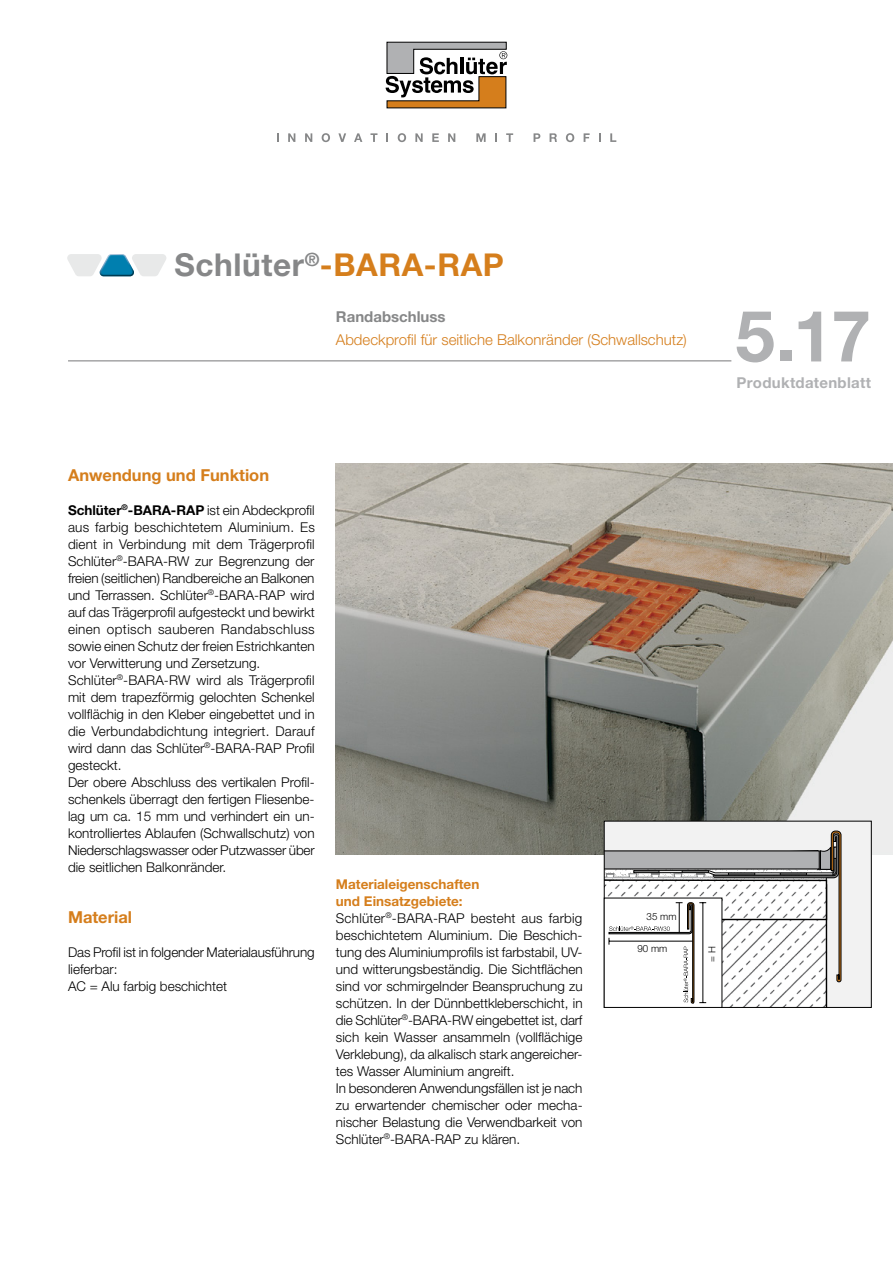
<style>
.page{position:relative;width:893px;height:1263px;background:#fff}
.page>*{position:absolute;margin:0;border:0;box-sizing:border-box;transform-origin:0 0}
.t1{font:700 71.25px "Helvetica Neue LT Pro";color:#b0b1b3}
.t2{font:700 31.5px "Helvetica Neue LT Pro";letter-spacing:.02em;color:#d57e1c}
.t3{font:700 16.5px "Helvetica Neue LT Pro";color:#d57e1c}
.t4{font:300 15px "Helvetica Neue LT Pro";color:#d57e1c}
.t5{font:700 15px "Helvetica Neue LT Pro";letter-spacing:.02em;color:#b0b1b3}
.t6{font:700 15px "Helvetica Neue LT Pro";color:#868788}
.t7{font:300 13.5px/17px "Helvetica Neue LT Pro";color:#000}
.t8{font:300 9.9px "Helvetica Neue LT Pro";color:#000}
.s1{color:#868788}
.s2{font-weight:700}
.s3{font-weight:700;color:#d57e1c}
</style>
<div class="page">
<img style="left:336px;top:463px;width:557px;height:392px">
<div style="left:606px;top:823px;width:264px;height:183px;background:#f2f2f2"></div>
<div style="left:604px;top:821px;width:268px;height:187px;border:1px solid #000"></div>
<svg style="left:604px;top:831px;width:237px;height:176px"></svg>
<svg style="left:386px;top:42px;width:121px;height:66px"></svg>
<svg style="left:288px;top:133px;width:7px;height:9px"></svg>
<svg style="left:305px;top:133px;width:7px;height:9px"></svg>
<svg style="left:322px;top:133px;width:8px;height:9px"></svg>
<svg style="left:338px;top:133px;width:8px;height:9px"></svg>
<svg style="left:354px;top:133px;width:8px;height:9px"></svg>
<svg style="left:370px;top:133px;width:7px;height:9px"></svg>
<svg style="left:386px;top:133px;width:2px;height:9px"></svg>
<svg style="left:398px;top:133px;width:8px;height:9px"></svg>
<svg style="left:415px;top:133px;width:8px;height:9px"></svg>
<svg style="left:432px;top:133px;width:7px;height:9px"></svg>
<svg style="left:448px;top:133px;width:7px;height:9px"></svg>
<svg style="left:476px;top:133px;width:10px;height:9px"></svg>
<svg style="left:495px;top:133px;width:2px;height:9px"></svg>
<svg style="left:506px;top:133px;width:7px;height:9px"></svg>
<svg style="left:534px;top:133px;width:6px;height:9px"></svg>
<svg style="left:550px;top:133px;width:7px;height:9px"></svg>
<svg style="left:566px;top:133px;width:8px;height:9px"></svg>
<svg style="left:584px;top:133px;width:6px;height:9px"></svg>
<svg style="left:599px;top:133px;width:2px;height:9px"></svg>
<svg style="left:610px;top:133px;width:6px;height:9px"></svg>
<hr style="left:68px;top:360px;width:663px;height:1px;background:#868788">
<svg style="left:67px;top:254px;width:99px;height:22px"></svg>
<h2 class="t2" style="left:174px;top:246px;width:331px"><span class="s1">Schlüter</span><sup>®</sup>-BARA-RAP</h2>
<p class="t6" style="left:336px;top:307px;width:111px">Randabschluss</p>
<p class="t4" style="left:336px;top:330px;width:352px">Abdeckprofil für seitliche Balkonränder (Schwallschutz)</p>
<h1 class="t1" style="left:735px;top:292px;width:137px">5.17</h1>
<p class="t5" style="left:736px;top:373px;width:136px">Produktdatenblatt</p>
<p class="t3" style="left:68px;top:464px;width:203px">Anwendung und Funktion</p>
<p class="t7" style="left:68px;top:501px;width:248px"><span class="s2">Schlüter</span><sup>®</sup><span class="s2">-BARA-RAP</span> ist ein Abdeckprofil aus farbig beschichtetem Aluminium. Es dient in Verbindung mit dem Trägerprofil Schlüter<sup>®</sup>-BARA-RW zur Begrenzung der freien (seitlichen) Randbereiche an Balkonen und Terrassen. Schlüter<sup>®</sup>-BARA-RAP wird auf das Trägerprofil aufgesteckt und bewirkt einen optisch sauberen Randabschluss sowie einen Schutz der freien Estrichkanten vor Verwitterung und Zersetzung.<br>Schlüter<sup>®</sup>-BARA-RW wird als Trägerprofil mit dem trapezförmig gelochten Schenkel vollflächig in den Kleber eingebettet und in die Verbundabdichtung integriert. Darauf wird dann das Schlüter<sup>®</sup>-BARA-RAP Profil gesteckt.<br>Der obere Abschluss des vertikalen Profil&shy;schenkels überragt den fertigen Fliesenbe&shy;lag um ca. 15 mm und verhindert ein un&shy;kontrolliertes Ablaufen (Schwallschutz) von Niederschlagswasser oder Putzwasser über die seitlichen Balkonränder.</p>
<p class="t3" style="left:68px;top:907px;width:66px">Material</p>
<p class="t7" style="left:68px;top:943px;width:248px">Das Profil ist in folgender Materialausführung lieferbar:<br>AC = Alu farbig beschichtet</p>
<p class="t7" style="left:336px;top:875px;width:248px"><span class="s3">Materialeigenschaften<br>und Einsatzgebiete:<br></span>Schlüter<sup>®</sup>-BARA-RAP besteht aus farbig beschichtetem Aluminium. Die Beschich&shy;tung des Aluminiumprofils ist farbstabil, UV&shy;und witterungsbeständig. Die Sichtflächen sind vor schmirgelnder Beanspruchung zu schützen. In der Dünnbettkleberschicht, in die Schlüter<sup>®</sup>-BARA-RW eingebettet ist, darf sich kein Wasser ansammeln (vollflächige Verklebung), da alkalisch stark angereicher&shy;tes Wasser Aluminium angreift.<br>In besonderen Anwendungsfällen ist je nach zu erwartender chemischer oder mecha&shy;nischer Belastung die Verwendbarkeit von Schlüter<sup>®</sup>-BARA-RAP zu klären.</p>
<p class="t8" style="left:647px;top:910px;width:31px">35 mm</p>
<p class="t8" style="left:637px;top:943px;width:31px">90 mm</p>
<p class="t8" style="left:706px;top:962px;width:17px;rotate:-90deg">= H</p>
</div>
